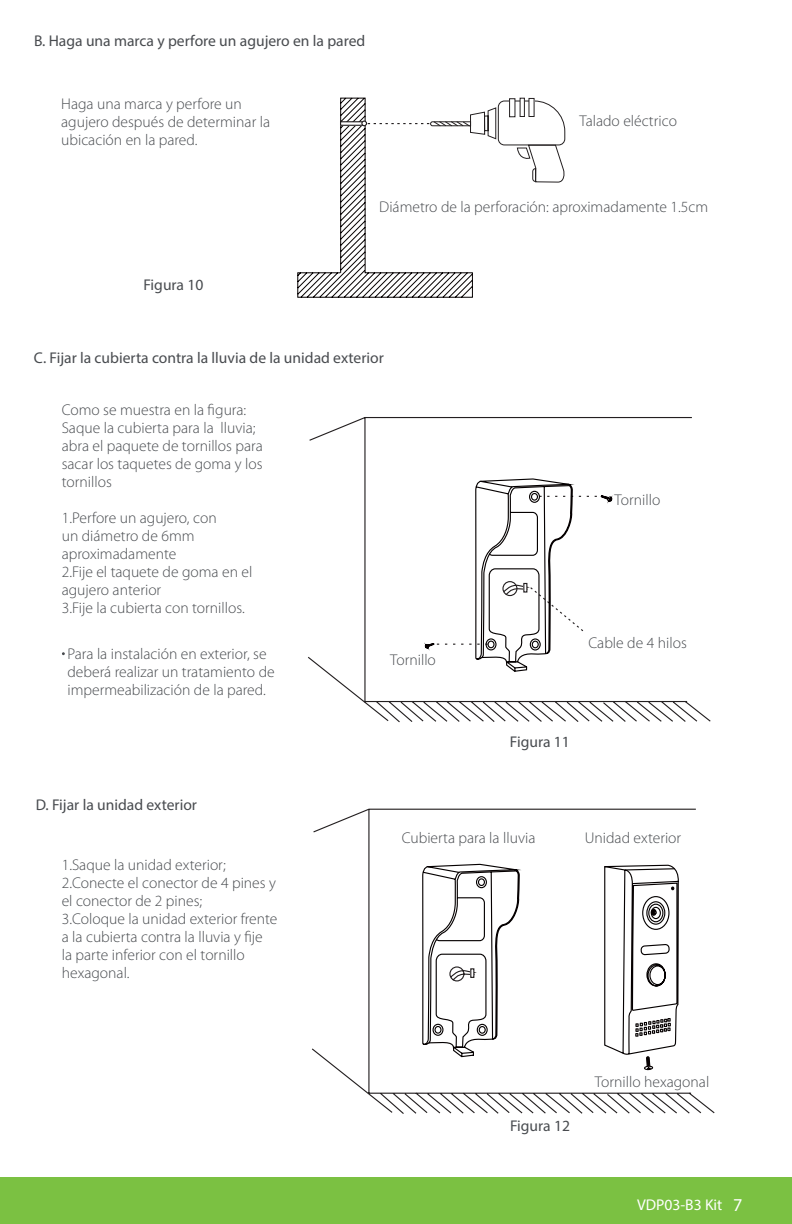
<style>
.page{position:relative;width:792px;height:1224px;background:#fff}
.page>*{position:absolute;margin:0;border:0;box-sizing:border-box;transform-origin:0 0}
.t1{font:300 15.6px/18px "Myriad Pro";color:#484b4f}
.t2{font:15.6px "Myriad Pro";color:#484b4f}
.t3{font:15.6px "Myriad Pro";color:#fff}
.s1{font-size:18.2px}
</style>
<div class="page">
<div style="left:0;top:1178px;width:792px;height:46px;background:#7bc142"></div>
<svg style="left:297px;top:97px;width:269px;height:201px"></svg>
<svg style="left:308px;top:417px;width:403px;height:306px"></svg>
<svg style="left:425px;top:478px;width:187px;height:194px"></svg>
<svg style="left:312px;top:808px;width:403px;height:306px"></svg>
<svg style="left:422px;top:863px;width:257px;height:195px"></svg>
<svg style="left:604px;top:864px;width:72px;height:173px"></svg>
<svg style="left:644px;top:1057px;width:9px;height:13px"></svg>
<p class="t2" style="left:34px;top:31px;width:333px">B. Haga una marca y perfore un agujero en la pared</p>
<p class="t1" style="left:61px;top:95px;width:210px">Haga una marca y perfore un agujero después de determinar la ubicación en la pared.</p>
<p class="t1" style="left:579px;top:112px;width:99px">Talado eléctrico</p>
<p class="t1" style="left:379px;top:198px;width:330px">Diámetro de la perforación: aproximadamente 1.5cm</p>
<p class="t2" style="left:143px;top:275px;width:62px">Figura 10</p>
<p class="t2" style="left:34px;top:348px;width:351px">C. Fijar la cubierta contra la lluvia de la unidad exterior</p>
<p class="t1" style="left:62px;top:401px;width:203px">Como se muestra en la figura:<br>Saque la cubierta para la lluvia; abra el paquete de tornillos para sacar los taquetes de goma y los tornillos</p>
<p class="t1" style="left:62px;top:509px;width:192px">1.Perfore un agujero, con<br>un diámetro de 6mm aproximadamente<br>2.Fije el taquete de goma en el agujero anterior<br>3.Fije la cubierta con tornillos.</p>
<p class="t1" style="left:67px;top:645px;width:209px">Para la instalación en exterior, se deberá realizar un tratamiento de impermeabilización de la pared.</p>
<p class="t2" style="left:36px;top:795px;width:163px">D. Fijar la unidad exterior</p>
<p class="t1" style="left:390px;top:650px;width:47px">Tornillo</p>
<p class="t1" style="left:615px;top:491px;width:47px">Tornillo</p>
<p class="t1" style="left:588px;top:633px;width:100px">Cable de 4 hilos</p>
<p class="t2" style="left:510px;top:732px;width:62px">Figura 11</p>
<p class="t1" style="left:62px;top:855px;width:217px">1.Saque la unidad exterior;<br>2.Conecte el conector de 4 pines y el conector de 2 pines;<br>3.Coloque la unidad exterior frente a la cubierta contra la lluvia y fije<br>la parte inferior con el tornillo hexagonal.</p>
<p class="t1" style="left:402px;top:828px;width:135px">Cubierta para la lluvia</p>
<p class="t1" style="left:585px;top:828px;width:98px">Unidad exterior</p>
<p class="t2" style="left:510px;top:1116px;width:62px">Figura 12</p>
<p class="t1" style="left:595px;top:1072px;width:116px">Tornillo hexagonal</p>
<p class="t3" style="left:637px;top:1195px;width:107px">VDP03-B3 Kit <span class="s1">7</span></p>
</div>
